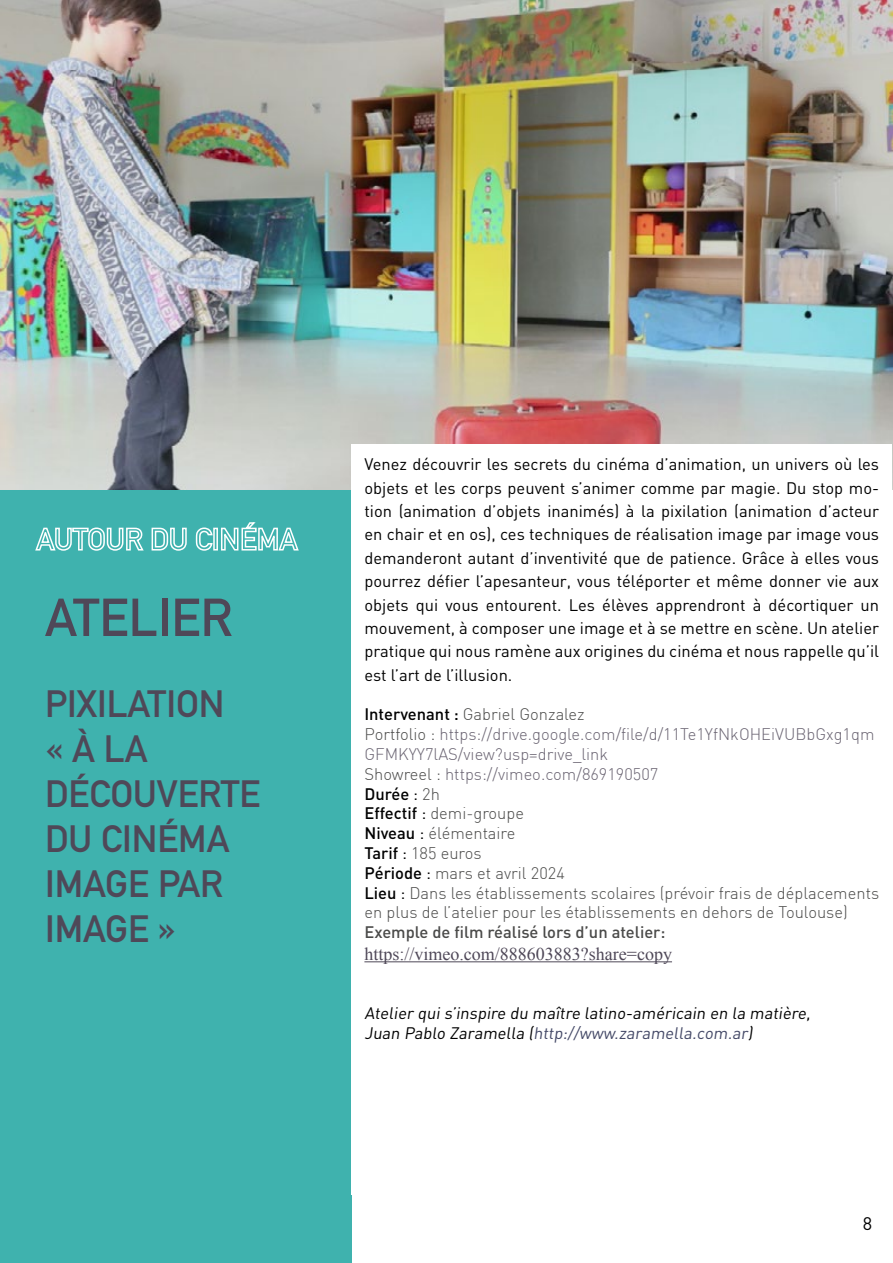
<style>
.page{position:relative;width:893px;height:1263px;background:#fff}
.page>*{position:absolute;margin:0;border:0;box-sizing:border-box;transform-origin:0 0}
.t1{font:700 52.5px "DIN Alternate";color:#4f4858}
.t2{font:700 37.5px/45px "DIN Alternate";color:#4f4858}
.t3{font:18px "Times New Roman";color:#4f4858}
.t4{font:18px "DIN";color:#000}
.t5{font:16.5px/23.4px "DIN";color:#000;text-align:justify}
.t6{font:300 16.5px/19.8px "DIN";color:#4a4a49}
.t7{font:500 16.5px "DIN";color:#4a4a49}
.s1{font-weight:500;color:#000}
.s2{color:#696371}
.s3{font-weight:400;color:#000}
.s4{color:#444967}
</style>
<div class="page">
<div style="left:0;top:486px;width:351px;height:777px;background:#3fb2ae"></div>
<img style="left:0;top:0;width:893px;height:489px">
<div style="left:352px;top:444px;width:540px;height:751px;background:#fff"></div>
<hr style="left:364px;top:961px;width:308px;height:1px;background:#4f4858">
<svg style="left:35px;top:527px;width:109px;height:24px"></svg>
<svg style="left:151px;top:527px;width:36px;height:24px"></svg>
<svg style="left:195px;top:527px;width:19px;height:24px"></svg>
<div style="left:213px;top:528px;width:5px;height:22px;border:2px solid #fff"></div>
<svg style="left:221px;top:522px;width:78px;height:29px"></svg>
<h1 class="t1" style="left:45px;top:577px;width:189px">ATELIER</h1>
<h2 class="t2" style="left:45px;top:679px;width:217px">PIXILATION<br>« À LA<br>DÉCOUVERTE<br>DU CINÉMA<br>IMAGE PAR<br>IMAGE »</h2>
<p class="t5" style="left:364px;top:452px;width:516px">Venez découvrir les secrets du cinéma d’animation, un univers où les objets et les corps peuvent s’animer comme par magie. Du stop mo&shy;tion (animation d’objets inanimés) à la pixilation (animation d’acteur en chair et en os), ces techniques de réalisation image par image vous demanderont autant d’inventivité que de patience. Grâce à elles vous pourrez défier l’apesanteur, vous téléporter et même donner vie aux objets qui vous entourent. Les élèves apprendront à décortiquer un mouvement, à composer une image et à se mettre en scène. Un atelier pratique qui nous ramène aux origines du cinéma et nous rappelle qu’il est l’art de l’illusion.</p>
<p class="t6" style="left:364px;top:704px;width:516px"><span class="s1">Intervenant :</span> Gabriel Gonzalez<br>Portfolio : <span class="s2">https://drive.google.com/file/d/11Te1YfNkOHEiVUBbGxg1qm GFMKYY7lAS/view?usp=drive_link<br></span>Showreel : <span class="s2">https://vimeo.com/869190507<br></span><span class="s1">Durée</span> <span class="s3">:</span> 2h<br><span class="s1">Effectif</span> <span class="s3">:</span> demi-groupe<br><span class="s1">Niveau</span> <span class="s3">:</span> élémentaire<br><span class="s1">Tarif</span> <span class="s3">:</span> 185 euros<br><span class="s1">Période</span> <span class="s3">:</span> mars et avril 2024<br><span class="s1">Lieu</span> <span class="s3">:</span> Dans les établissements scolaires (prévoir frais de déplacements en plus de l’atelier pour les établissements en dehors de Toulouse)</p>
<p class="t7" style="left:364px;top:922px;width:303px">Exemple de film réalisé lors d’un atelier:</p>
<p class="t3" style="left:364px;top:942px;width:309px">https://vimeo.com/888603883?share=copy</p>
<p class="t5" style="left:364px;top:1003px;width:450px;line-height:19.8px">Atelier qui s’inspire du maître latino-américain en la matière,<br>Juan Pablo Zaramella (<span class="s4">http://www.zaramella.com.ar</span>)</p>
<p class="t4" style="left:863px;top:1212px;width:11px">8</p>
</div>
